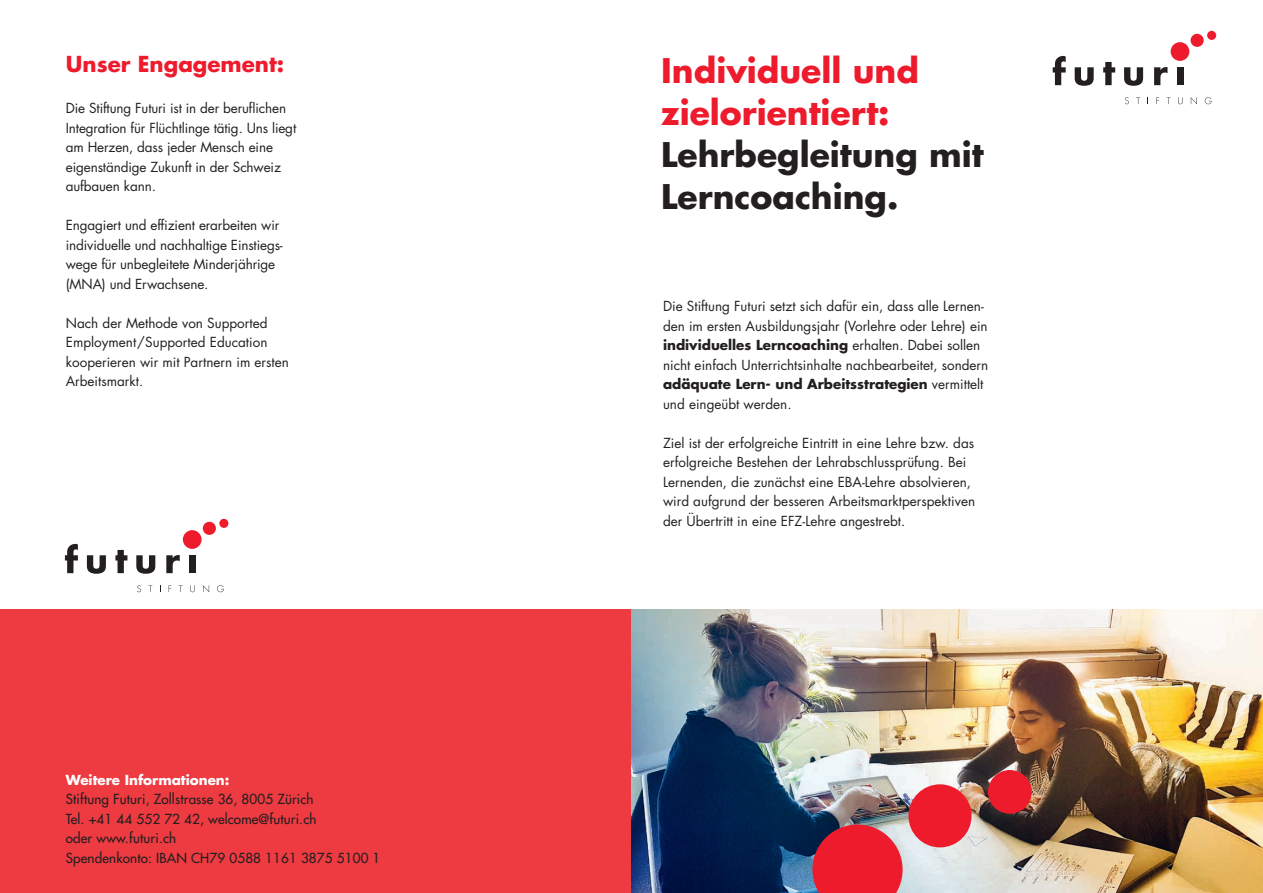
<style>
.page{position:relative;width:1263px;height:893px;background:#fff}
.page>*{position:absolute;margin:0;border:0;box-sizing:border-box;transform-origin:0 0}
.t1{font:700 33px/42px "Futura";color:#231f20}
.t2{font:700 33px/42px "Futura";color:#ee1b2d}
.t3{font:700 21.45px "Futura";color:#ee1b2d}
.t4{font:13.5px/19.5px "Futura";color:#231f20}
.t5{font:13.5px/19.5px "Futura";letter-spacing:.01em;color:#231f20}
.t6{font:700 13.5px "Futura";color:#fff}
.s1{font-weight:700}
</style>
<div class="page">
<div style="left:0;top:609px;width:631px;height:284px;background:#ee3a41"></div>
<img style="left:631px;top:609px;width:632px;height:284px">
<svg style="left:137px;top:585px;width:4px;height:7px"></svg>
<svg style="left:190px;top:585px;width:5px;height:7px"></svg>
<svg style="left:203px;top:585px;width:6px;height:7px"></svg>
<svg style="left:217px;top:585px;width:7px;height:7px"></svg>
<svg style="left:65px;top:544px;width:13px;height:29px"></svg>
<svg style="left:87px;top:555px;width:19px;height:19px"></svg>
<svg style="left:115px;top:550px;width:12px;height:23px"></svg>
<svg style="left:136px;top:555px;width:19px;height:19px"></svg>
<svg style="left:166px;top:555px;width:14px;height:18px"></svg>
<div style="left:189px;top:555px;width:6px;height:18px;background:#231f20"></div>
<div style="left:183px;top:530px;width:19px;height:19px;background:#ee1b2d;border-radius:50%"></div>
<div style="left:203px;top:522px;width:13px;height:13px;background:#ee1b2d;border-radius:50%"></div>
<div style="left:219px;top:519px;width:9px;height:9px;background:#ee1b2d;border-radius:50%"></div>
<svg style="left:812px;top:824px;width:90px;height:69px;background:#d82b3e"></svg>
<div style="left:908px;top:784px;width:63px;height:63px;background:#ee1b2d;border-radius:50%"></div>
<div style="left:988px;top:770px;width:44px;height:44px;background:#ee1b2d;border-radius:50%"></div>
<svg style="left:1125px;top:97px;width:4px;height:7px"></svg>
<svg style="left:1136px;top:97px;width:4px;height:7px"></svg>
<svg style="left:1191px;top:97px;width:6px;height:7px"></svg>
<svg style="left:1205px;top:97px;width:6px;height:7px"></svg>
<svg style="left:1053px;top:56px;width:13px;height:29px"></svg>
<svg style="left:1075px;top:67px;width:19px;height:19px"></svg>
<svg style="left:1103px;top:62px;width:12px;height:23px"></svg>
<svg style="left:1124px;top:67px;width:19px;height:19px"></svg>
<svg style="left:1154px;top:67px;width:13px;height:18px"></svg>
<div style="left:1177px;top:67px;width:6px;height:18px;background:#231f20"></div>
<div style="left:1170px;top:42px;width:19px;height:19px;background:#ee1b2d;border-radius:50%"></div>
<div style="left:1190px;top:34px;width:14px;height:13px;background:#ee1b2d;border-radius:50%"></div>
<div style="left:1207px;top:31px;width:9px;height:9px;background:#ee1b2d;border-radius:50%"></div>
<h2 class="t3" style="left:66px;top:50px;width:220px">Unser Engagement:</h2>
<p class="t4" style="left:66px;top:98px;width:232px">Die Stiftung Futuri ist in der beruflichen Integration für Flüchtlinge tätig. Uns liegt am Herzen, dass jeder Mensch eine eigenständige Zukunft in der Schweiz aufbauen kann.</p>
<p class="t4" style="left:66px;top:215px;width:218px">Engagiert und effizient erarbeiten wir individuelle und nachhaltige Einstiegs&shy;wege für unbegleitete Minderjährige (MNA) und Erwachsene.</p>
<p class="t4" style="left:66px;top:313px;width:224px">Nach der Methode von Supported<br>Employment/Supported Education kooperieren wir mit Partnern im ersten<br>Arbeitsmarkt.</p>
<p class="t6" style="left:66px;top:770px;width:165px">Weitere Informationen:</p>
<p class="t5" style="left:66px;top:789px;width:316px">Stiftung Futuri, Zollstrasse 36, 8005 Zürich<br>Tel. +41 44 552 72 42, welcome@futuri.ch<br>oder www.futuri.ch<br>Spendenkonto: IBAN CH79 0588 1161 3875 5100 1</p>
<h1 class="t2" style="left:661px;top:49px;width:259px">Individuell und zielorientiert:</h1>
<h1 class="t1" style="left:661px;top:132px;width:324px">Lehrbegleitung mit<br>Lerncoaching.</h1>
<p class="t4" style="left:663px;top:296px;width:327px">Die Stiftung Futuri setzt sich dafür ein, dass alle Lernen&shy;den im ersten Ausbildungsjahr (Vorlehre oder Lehre) ein <span class="s1">individuelles Lerncoaching</span> erhalten. Dabei sollen nicht einfach Unterrichtsinhalte nachbearbeitet, sondern <span class="s1">adäquate Lern- und Arbeitsstrategien</span> vermittelt und eingeübt werden.</p>
<p class="t4" style="left:663px;top:433px;width:314px">Ziel ist der erfolgreiche Eintritt in eine Lehre bzw. das erfolgreiche Bestehen der Lehrabschlussprüfung. Bei Lernenden, die zunächst eine EBA-Lehre absolvieren, wird aufgrund der besseren Arbeitsmarktperspektiven der Übertritt in eine EFZ-Lehre angestrebt.</p>
</div>
